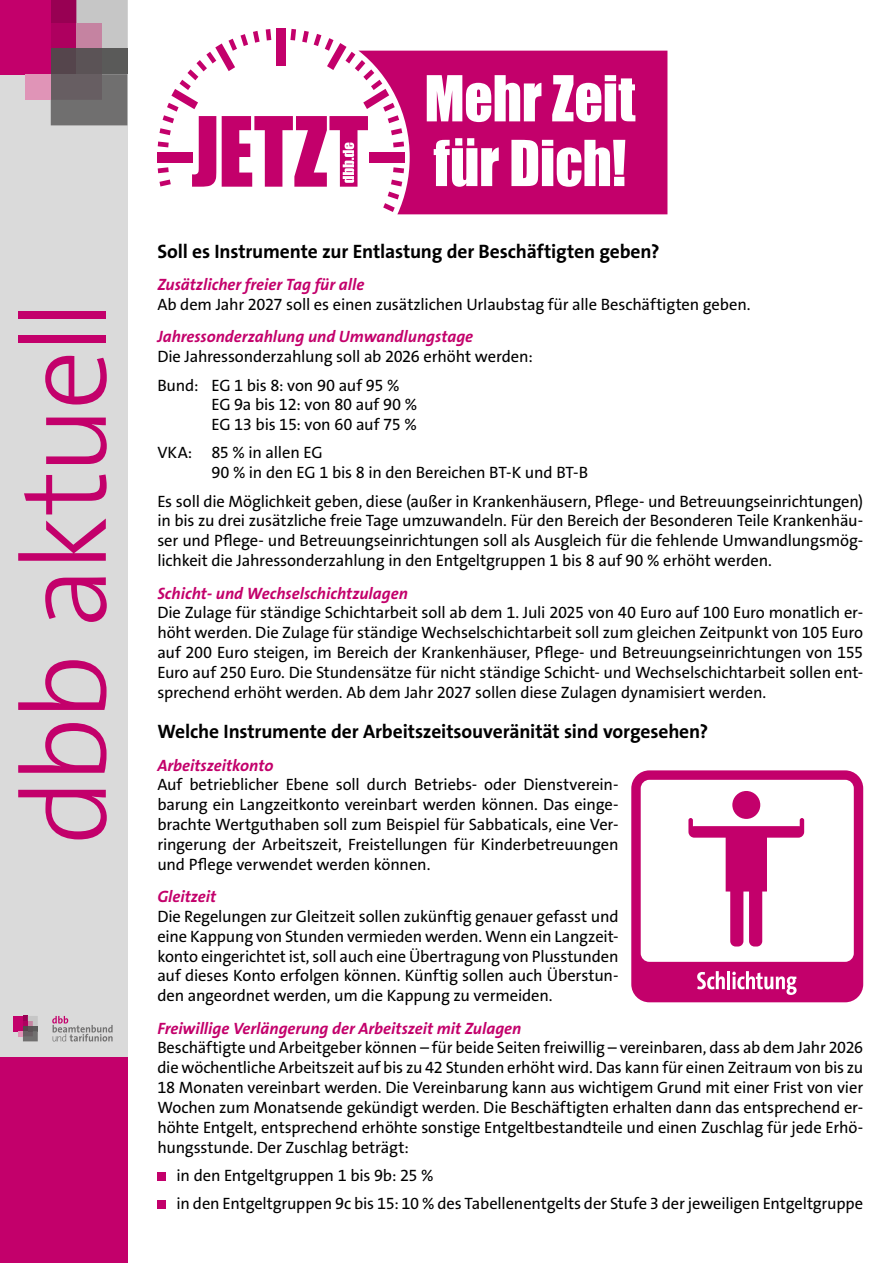
<style>
.page{position:relative;width:893px;height:1263px;background:#fff}
.page>*{position:absolute;margin:0;border:0;box-sizing:border-box;transform-origin:0 0}
.t1{font:300 120px "The Sans Os F";letter-spacing:-.045em;color:#c3006b}
.t2{font:700 19.5px "The Sans Os F";letter-spacing:-.01em;color:#000}
.t3{font:16.5px/19.8px "The Sans Os F";letter-spacing:-.01em;color:#000;text-align:justify}
.t4{font:italic 700 16.5px "The Sans Os F";color:#c3006b}
</style>
<div class="page">
<div style="left:0;top:0;width:127px;height:1263px;background:#dadada"></div>
<div style="left:0;top:0;width:51px;height:74px;background:#c3006b"></div>
<div style="left:51px;top:0;width:25px;height:23px;background:#980053"></div>
<div style="left:51px;top:23px;width:25px;height:26px;background:#ae005f"></div>
<div style="left:51px;top:49px;width:25px;height:25px;background:#55454c"></div>
<svg style="left:76px;top:0;width:51px;height:49px;background:#c3b1b9"></svg>
<div style="left:76px;top:49px;width:26px;height:25px;background:#5b5356"></div>
<div style="left:102px;top:49px;width:25px;height:25px;background:#5a5a59"></div>
<svg style="left:51px;top:74px;width:76px;height:51px;background:#6d696a"></svg>
<div style="left:25px;top:74px;width:26px;height:26px;background:#e094b7"></div>
<div style="left:0;top:1057px;width:127px;height:206px;background:#c3006b"></div>
<svg style="left:52px;top:1016px;width:61px;height:25px"></svg>
<div style="left:13px;top:1016px;width:10px;height:15px;background:#c3006b"></div>
<svg style="left:18px;top:1016px;width:20px;height:25px"></svg>
<div style="left:157px;top:1172px;width:9px;height:9px;background:#c3006b"></div>
<div style="left:157px;top:1200px;width:9px;height:9px;background:#c3006b"></div>
<div style="left:631px;top:770px;width:232px;height:232px;background:#c3006b"></div>
<svg style="left:697px;top:971px;width:28px;height:18px"></svg>
<hr style="left:727px;top:971px;width:3px;height:18px;background:#fff">
<svg style="left:732px;top:971px;width:65px;height:24px"></svg>
<svg style="left:638px;top:777px;width:219px;height:187px"></svg>
<svg style="left:358px;top:51px;width:309px;height:163px;fill:#c3006b"></svg>
<svg style="left:363px;top:69px;width:11px;height:11px"></svg>
<svg style="left:222px;top:80px;width:182px;height:132px"></svg>
<div style="left:276px;top:29px;width:10px;height:37px;background:#c3006b"></div>
<div style="left:157px;top:152px;width:36px;height:11px;background:#c3006b"></div>
<svg style="left:187px;top:69px;width:11px;height:11px"></svg>
<svg style="left:196px;top:60px;width:11px;height:11px"></svg>
<svg style="left:290px;top:29px;width:6px;height:11px"></svg>
<svg style="left:206px;top:31px;width:54px;height:40px"></svg>
<svg style="left:355px;top:60px;width:10px;height:11px"></svg>
<svg style="left:158px;top:80px;width:58px;height:107px"></svg>
<svg style="left:266px;top:29px;width:5px;height:11px"></svg>
<svg style="left:302px;top:31px;width:53px;height:39px"></svg>
<h1 class="t1" style="left:-12px;top:845px;width:547px;rotate:-90deg">dbb aktuell</h1>
<p class="t2" style="left:157px;top:238px;width:504px">Soll es Instrumente zur Entlastung der Beschäftigten geben?</p>
<p class="t4" style="left:157px;top:274px;width:209px">Zusätzlicher freier Tag für alle</p>
<p class="t3" style="left:157px;top:295px;width:595px">Ab dem Jahr 2027 soll es einen zusätzlichen Urlaubstag für alle Beschäftigten geben.</p>
<p class="t4" style="left:157px;top:326px;width:317px">Jahressonderzahlung und Umwandlungstage</p>
<p class="t3" style="left:157px;top:343px;width:377px;line-height:28.3px">Die Jahressonderzahlung soll ab 2026 erhöht werden:<br>Bund: EG 1 bis 8: von 90 auf 95 %</p>
<p class="t3" style="left:211px;top:395px;width:207px">EG 9a bis 12: von 80 auf 90 %<br>EG 13 bis 15: von 60 auf 75 %</p>
<p class="t3" style="left:211px;top:443px;width:378px;text-indent:-54px">VKA: 85 % in allen EG<br>90 % in den EG 1 bis 8 in den Bereichen BT-K und BT-B</p>
<p class="t3" style="left:157px;top:491px;width:707px">Es soll die Möglichkeit geben, diese (außer in Krankenhäusern, Pflege- und Betreuungseinrichtungen) in bis zu drei zusätzliche freie Tage umzuwandeln. Für den Bereich der Besonderen Teile Krankenhäu&shy;ser und Pflege- und Betreuungseinrichtungen soll als Ausgleich für die fehlende Umwandlungsmög&shy;lichkeit die Jahressonderzahlung in den Entgeltgruppen 1 bis 8 auf 90 % erhöht werden.</p>
<p class="t4" style="left:157px;top:582px;width:252px">Schicht- und Wechselschichtzulagen</p>
<p class="t3" style="left:157px;top:603px;width:707px">Die Zulage für ständige Schichtarbeit soll ab dem 1. Juli 2025 von 40 Euro auf 100 Euro monatlich er&shy;höht werden. Die Zulage für ständige Wechselschichtarbeit soll zum gleichen Zeitpunkt von 105 Euro auf 200 Euro steigen, im Bereich der Krankenhäuser, Pflege- und Betreuungseinrichtungen von 155<br>Euro auf 250 Euro. Die Stundensätze für nicht ständige Schicht- und Wechselschichtarbeit sollen ent&shy;sprechend erhöht werden. Ab dem Jahr 2027 sollen diese Zulagen dynamisiert werden.</p>
<p class="t2" style="left:157px;top:719px;width:552px">Welche Instrumente der Arbeitszeitsouveränität sind vorgesehen?</p>
<p class="t4" style="left:157px;top:754px;width:118px">Arbeitszeitkonto</p>
<p class="t3" style="left:157px;top:775px;width:463px">Auf betrieblicher Ebene soll durch Betriebs- oder Dienstverein&shy;barung ein Langzeitkonto vereinbart werden können. Das einge&shy;brachte Wertguthaben soll zum Beispiel für Sabbaticals, eine Ver&shy;ringerung der Arbeitszeit, Freistellungen für Kinderbetreuungen und Pflege verwendet werden können.</p>
<p class="t4" style="left:157px;top:886px;width:60px">Gleitzeit</p>
<p class="t3" style="left:157px;top:906px;width:463px">Die Regelungen zur Gleitzeit sollen zukünftig genauer gefasst und eine Kappung von Stunden vermieden werden. Wenn ein Langzeit&shy;konto eingerichtet ist, soll auch eine Übertragung von Plusstunden auf dieses Konto erfolgen können. Künftig sollen auch Überstun&shy;den angeordnet werden, um die Kappung zu vermeiden.</p>
<p class="t4" style="left:157px;top:1017px;width:366px">Freiwillige Verlängerung der Arbeitszeit mit Zulagen</p>
<p class="t3" style="left:157px;top:1038px;width:707px">Beschäftigte und Arbeitgeber können – für beide Seiten freiwillig – vereinbaren, dass ab dem Jahr 2026 die wöchentliche Arbeitszeit auf bis zu 42 Stunden erhöht wird. Das kann für einen Zeitraum von bis zu 18 Monaten vereinbart werden. Die Vereinbarung kann aus wichtigem Grund mit einer Frist von vier Wochen zum Monatsende gekündigt werden. Die Beschäftigten erhalten dann das entsprechend er&shy;höhte Entgelt, entsprechend erhöhte sonstige Entgeltbestandteile und einen Zuschlag für jede Erhö&shy;hungsstunde. Der Zuschlag beträgt:</p>
<p class="t3" style="left:177px;top:1161px;width:688px;line-height:28.3px">in den Entgeltgruppen 1 bis 9b: 25 %<br>in den Entgeltgruppen 9c bis 15: 10 % des Tabellenentgelts der Stufe 3 der jeweiligen Entgeltgruppe</p>
</div>
